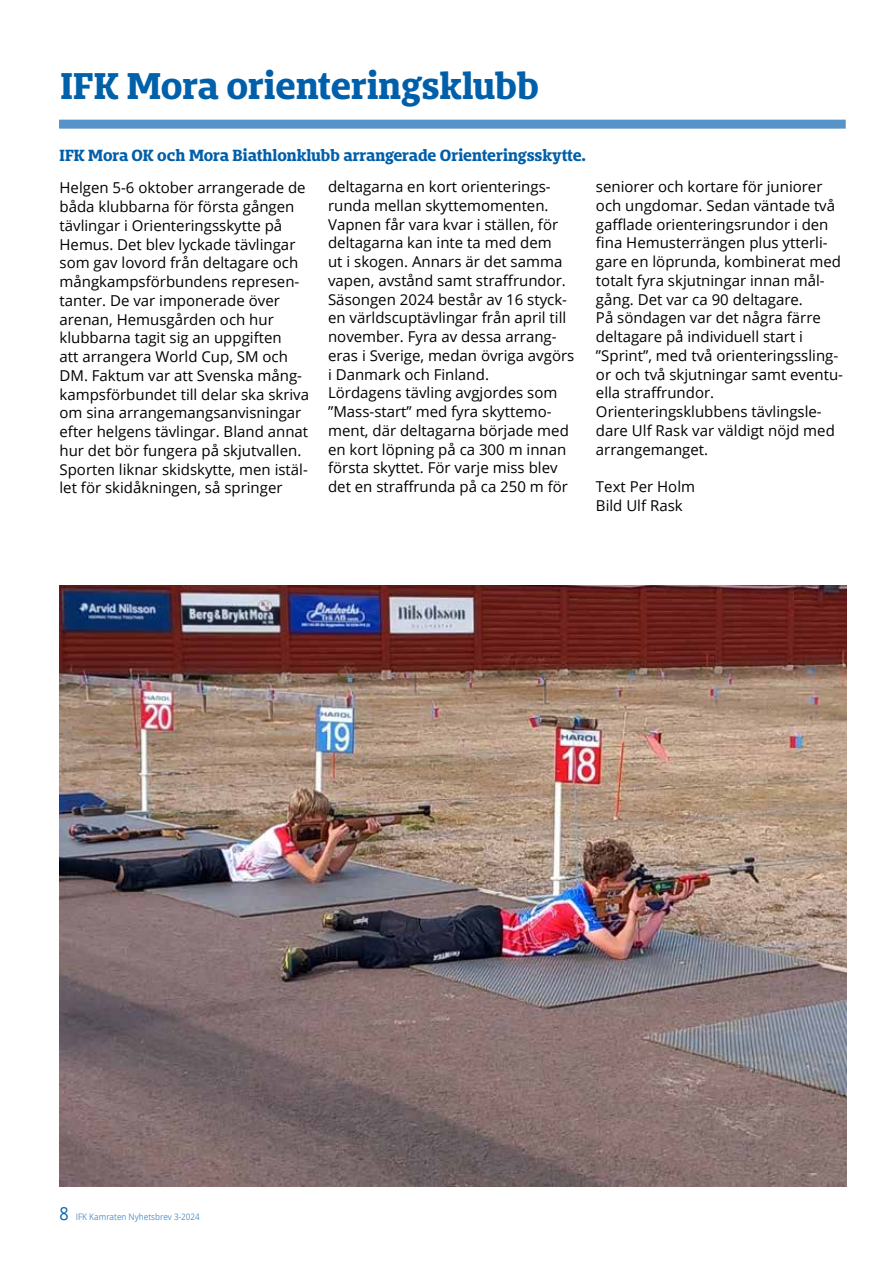
<style>
.page{position:relative;width:893px;height:1263px;background:#fff}
.page>*{position:absolute;margin:0;border:0;box-sizing:border-box;transform-origin:0 0}
.t1{font:700 34.5px "Bommer Slab";letter-spacing:-.005em;color:#005faa}
.t2{font:15px/18.8px "Open Sans";color:#000}
.t3{font:700 15px "Bommer Slab";letter-spacing:-.005em;color:#005faa}
.t4{font:9px "Open Sans";color:#5693c9;scale:.9 1}
.s1{color:#0060a9}
.s2{font-size:18px;color:#0060a9}
</style>
<div class="page">
<div style="left:59px;top:120px;width:787px;height:9px;background:#5693c9"></div>
<img style="left:60px;top:586px;width:786px;height:600px">
<h1 class="t1" style="left:61px;top:60px;width:480px"><span class="s1">IFK Mora</span> orienteringsklubb</h1>
<p class="t3" style="left:60px;top:144px;width:528px">IFK Mora OK och Mora Biathlonklubb arrangerade Orienteringsskytte.</p>
<p class="t2" style="left:60px;top:178px;width:251px">Helgen 5-6 oktober arrangerade de båda klubbarna för första gången tävlingar i Orienteringsskytte på Hemus. Det blev lyckade tävlingar som gav lovord från deltagare och mångkampsförbundens represen&shy;tanter. De var imponerade över arenan, Hemusgården och hur klubbarna tagit sig an uppgiften<br>att arrangera World Cup, SM och DM. Faktum var att Svenska mång&shy;kampsförbundet till delar ska skriva om sina arrangemangsanvisningar efter helgens tävlingar. Bland annat hur det bör fungera på skjutvallen.<br>Sporten liknar skidskytte, men istäl&shy;let för skidåkningen, så springer</p>
<p class="t2" style="left:328px;top:177px;width:248px">deltagarna en kort orienterings&shy;runda mellan skyttemomenten.<br>Vapnen får vara kvar i ställen, för deltagarna kan inte ta med dem<br>ut i skogen. Annars är det samma vapen, avstånd samt straffrundor.<br>Säsongen 2024 består av 16 styck&shy;en världscuptävlingar från april till november. Fyra av dessa arrang&shy;eras i Sverige, medan övriga avgörs i Danmark och Finland.<br>Lördagens tävling avgjordes som ”Mass-start” med fyra skyttemo&shy;ment, där deltagarna började med en kort löpning på ca 300 m innan första skyttet. För varje miss blev det en straffrunda på ca 250 m för</p>
<p class="t2" style="left:596px;top:177px;width:249px">seniorer och kortare för juniorer och ungdomar. Sedan väntade två gafflade orienteringsrundor i den fina Hemusterrängen plus ytterli&shy;gare en löprunda, kombinerat med totalt fyra skjutningar innan mål&shy;gång. Det var ca 90 deltagare.<br>På söndagen var det några färre deltagare på individuell start i ”Sprint”, med två orienteringssling&shy;or och två skjutningar samt eventu&shy;ella straffrundor.<br>Orienteringsklubbens tävlingsle&shy;dare Ulf Rask var väldigt nöjd med arrangemanget.</p>
<p class="t2" style="left:596px;top:477px;width:101px">Text Per Holm<br>Bild Ulf Rask</p>
<p class="t4" style="left:60px;top:1211px;width:157px"><span class="s2">8</span> IFK Kamraten Nyhetsbrev 3-2024</p>
</div>
